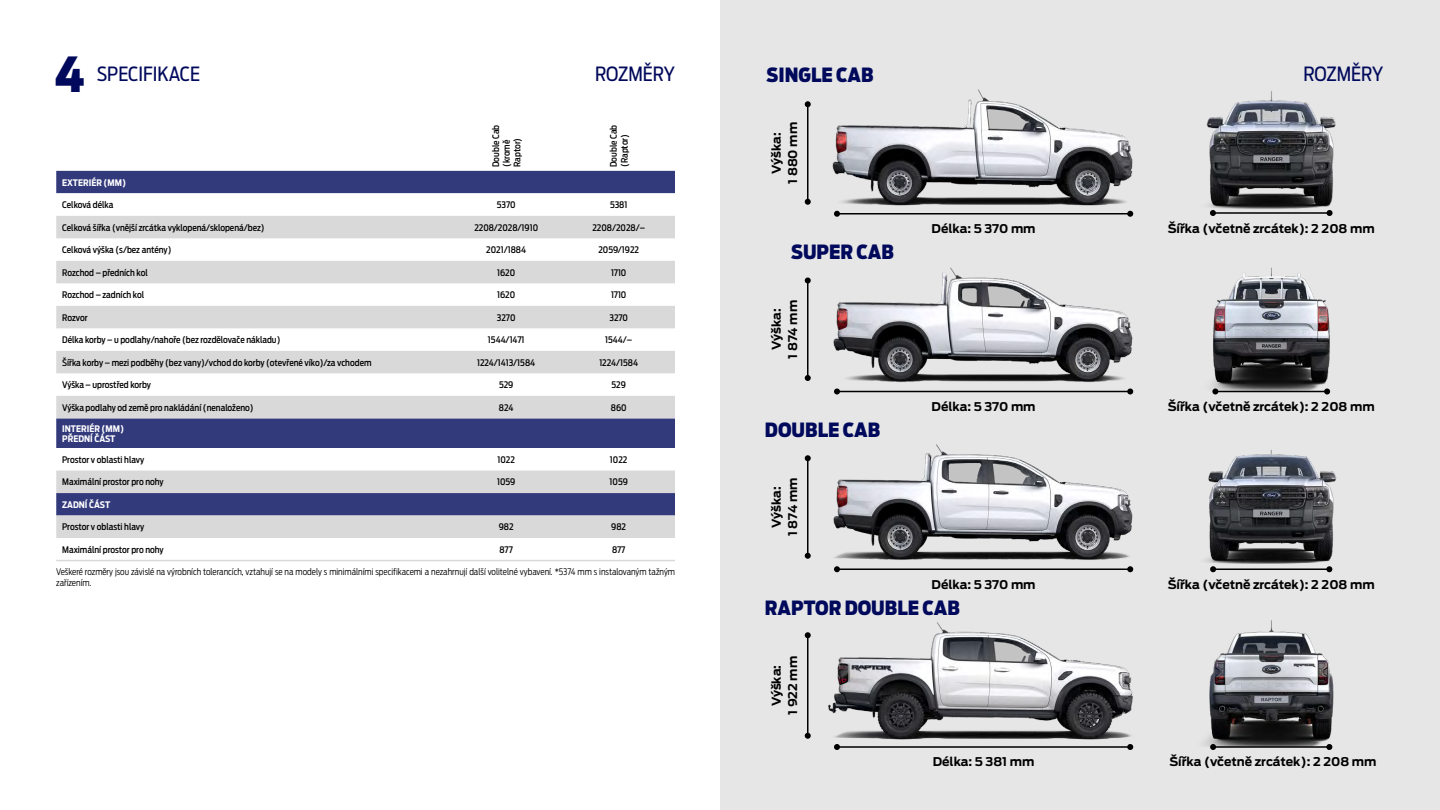
<style>
.page{position:relative;width:1440px;height:810px;background:#fff}
.page>*{position:absolute;margin:0;border:0;box-sizing:border-box;transform-origin:0 0}
.t1{font:900 48px "Ford Antenna Cond";color:#00095b}
.t2{font:900 19.5px "Ford Antenna Cond";color:#00095b}
.t3{font:19.5px "Ford Antenna Cond";color:#00095b}
.t4{font:700 12px/16.5px "Ford Antenna";color:#000;text-align:center}
.t5{font:500 9px/10.8px "Ford Antenna Cond";color:#000}
.t6{font:300 9px/10.5px "Ford Antenna Cond";color:#000}
.t7{font:700 9px/10.5px "Ford Antenna Cond";color:#fff}
</style>
<div class="page">
<div style="left:720px;top:0;width:720px;height:810px;background:#e6e6e6"></div>
<img style="left:1205px;top:450px;width:132px;height:119px">
<img style="left:1204px;top:620px;width:130px;height:127px">
<img style="left:1211px;top:267px;width:120px;height:125px">
<img style="left:804px;top:267px;width:330px;height:125px">
<img style="left:804px;top:444px;width:330px;height:125px">
<img style="left:804px;top:622px;width:330px;height:125px">
<img style="left:832px;top:89px;width:302px;height:125px">
<img style="left:1206px;top:90px;width:130px;height:122px">
<div style="left:56px;top:171px;width:619px;height:22px;background:#333a7c"></div>
<svg style="left:56px;top:216px;width:619px;height:322px;fill:#d9d9d9"></svg>
<hr style="left:56px;top:560px;width:394px;height:1px;background:#d9d9d9">
<hr style="left:450px;top:560px;width:112px;height:1px;background:#d9d9d9">
<hr style="left:562px;top:560px;width:113px;height:1px;background:#d9d9d9">
<hr style="left:1213px;top:746px;width:116px;height:2px;background:#000">
<svg style="left:1210px;top:744px;width:6px;height:6px"></svg>
<svg style="left:1326px;top:744px;width:6px;height:6px"></svg>
<hr style="left:1213px;top:568px;width:116px;height:2px;background:#000">
<svg style="left:1210px;top:566px;width:6px;height:6px"></svg>
<svg style="left:1326px;top:566px;width:6px;height:6px"></svg>
<hr style="left:1213px;top:212px;width:117px;height:2px;background:#000">
<svg style="left:1210px;top:210px;width:6px;height:6px"></svg>
<svg style="left:1327px;top:210px;width:6px;height:6px"></svg>
<hr style="left:1215px;top:391px;width:112px;height:1px;background:#000">
<svg style="left:1212px;top:388px;width:6px;height:6px"></svg>
<svg style="left:1324px;top:388px;width:6px;height:6px"></svg>
<hr style="left:837px;top:568px;width:293px;height:2px;background:#000">
<svg style="left:834px;top:566px;width:6px;height:6px"></svg>
<svg style="left:1127px;top:566px;width:6px;height:6px"></svg>
<hr style="left:807px;top:458px;width:1px;height:98px;background:#000">
<svg style="left:805px;top:455px;width:6px;height:6px"></svg>
<svg style="left:805px;top:553px;width:6px;height:6px"></svg>
<hr style="left:837px;top:746px;width:293px;height:2px;background:#000">
<svg style="left:834px;top:744px;width:6px;height:6px"></svg>
<svg style="left:1127px;top:744px;width:6px;height:6px"></svg>
<hr style="left:807px;top:635px;width:1px;height:101px;background:#000">
<svg style="left:805px;top:632px;width:6px;height:6px"></svg>
<svg style="left:805px;top:733px;width:6px;height:6px"></svg>
<hr style="left:807px;top:280px;width:1px;height:98px;background:#000">
<svg style="left:805px;top:278px;width:6px;height:6px"></svg>
<svg style="left:805px;top:375px;width:6px;height:6px"></svg>
<hr style="left:837px;top:213px;width:293px;height:1px;background:#000">
<svg style="left:834px;top:211px;width:6px;height:6px"></svg>
<svg style="left:1127px;top:211px;width:6px;height:6px"></svg>
<hr style="left:837px;top:391px;width:293px;height:1px;background:#000">
<svg style="left:834px;top:388px;width:6px;height:6px"></svg>
<svg style="left:1127px;top:388px;width:6px;height:6px"></svg>
<hr style="left:807px;top:104px;width:1px;height:98px;background:#000">
<svg style="left:805px;top:101px;width:6px;height:6px"></svg>
<svg style="left:805px;top:199px;width:6px;height:6px"></svg>
<h1 class="t1" style="left:55px;top:30px;width:31px">4</h1>
<h2 class="t3" style="left:595px;top:58px;width:81px">ROZMĚRY</h2>
<p class="t5" style="left:489px;top:167px;width:44px;rotate:-90deg">Double Cab (kromě<br>Raptor)</p>
<p class="t5" style="left:607px;top:167px;width:44px;rotate:-90deg">Double Cab (Raptor)</p>
<p class="t7" style="left:62px;top:176px;width:65px">EXTERIÉR (MM)</p>
<p class="t5" style="left:62px;top:198px;width:53px">Celková délka</p>
<p class="t5" style="left:497px;top:198px;width:20px">5370</p>
<p class="t5" style="left:610px;top:198px;width:19px">5381</p>
<p class="t5" style="left:62px;top:221px;width:204px">Celková šířka (vnější zrcátka vyklopená/sklopená/bez)</p>
<p class="t5" style="left:474px;top:221px;width:65px">2208/2028/1910</p>
<p class="t5" style="left:592px;top:221px;width:54px">2208/2028/–</p>
<p class="t5" style="left:62px;top:243px;width:111px">Celková výška (s/bez antény)</p>
<p class="t5" style="left:486px;top:243px;width:41px">2021/1884</p>
<p class="t5" style="left:598px;top:243px;width:42px">2059/1922</p>
<p class="t5" style="left:62px;top:266px;width:87px">Rozchod – předních kol</p>
<p class="t5" style="left:497px;top:266px;width:20px">1620</p>
<p class="t5" style="left:611px;top:266px;width:17px">1710</p>
<p class="t5" style="left:62px;top:288px;width:83px">Rozchod – zadních kol</p>
<p class="t5" style="left:497px;top:288px;width:20px">1620</p>
<p class="t5" style="left:611px;top:288px;width:17px">1710</p>
<p class="t5" style="left:62px;top:311px;width:27px">Rozvor</p>
<p class="t5" style="left:497px;top:311px;width:20px">3270</p>
<p class="t5" style="left:609px;top:311px;width:20px">3270</p>
<p class="t5" style="left:62px;top:333px;width:220px">Délka korby – u podlahy/nahoře (bez rozdělovače nákladu)</p>
<p class="t5" style="left:488px;top:333px;width:38px">1544/1471</p>
<p class="t5" style="left:605px;top:333px;width:29px">1544/–</p>
<p class="t5" style="left:62px;top:356px;width:311px">Šířka korby – mezi podběhy (bez vany)/vchod do korby (otevřené víko)/za vchodem</p>
<p class="t5" style="left:477px;top:356px;width:60px">1224/1413/1584</p>
<p class="t5" style="left:599px;top:356px;width:40px">1224/1584</p>
<p class="t5" style="left:62px;top:378px;width:90px">Výška – uprostřed korby</p>
<p class="t5" style="left:499px;top:378px;width:16px">529</p>
<p class="t5" style="left:612px;top:378px;width:16px">529</p>
<p class="t5" style="left:62px;top:401px;width:193px">Výška podlahy od země pro nakládání (nenaloženo)</p>
<p class="t5" style="left:499px;top:401px;width:16px">824</p>
<p class="t5" style="left:611px;top:401px;width:17px">860</p>
<p class="t7" style="left:62px;top:422px;width:63px">INTERIÉR (MM)<br>PŘEDNÍ ČÁST</p>
<p class="t5" style="left:62px;top:453px;width:84px">Prostor v oblasti hlavy</p>
<p class="t5" style="left:497px;top:453px;width:19px">1022</p>
<p class="t5" style="left:610px;top:453px;width:19px">1022</p>
<p class="t5" style="left:62px;top:476px;width:103px">Maximální prostor pro nohy</p>
<p class="t5" style="left:497px;top:476px;width:20px">1059</p>
<p class="t5" style="left:610px;top:476px;width:20px">1059</p>
<p class="t7" style="left:62px;top:498px;width:50px">ZADNÍ ČÁST</p>
<p class="t5" style="left:62px;top:521px;width:84px">Prostor v oblasti hlavy</p>
<p class="t5" style="left:499px;top:521px;width:16px">982</p>
<p class="t5" style="left:611px;top:521px;width:16px">982</p>
<p class="t5" style="left:62px;top:543px;width:103px">Maximální prostor pro nohy</p>
<p class="t5" style="left:500px;top:543px;width:15px">877</p>
<p class="t5" style="left:612px;top:543px;width:15px">877</p>
<p class="t6" style="left:56px;top:566px;width:620px">Veškeré rozměry jsou závislé na výrobních tolerancích, vztahují se na modely s minimálními specifikacemi a nezahrnují další volitelné vybavení. *5374 mm s instalovaným tažným zařízením.</p>
<h2 class="t3" style="left:97px;top:58px;width:105px">SPECIFIKACE</h2>
<h2 class="t3" style="left:1303px;top:58px;width:81px">ROZMĚRY</h2>
<h2 class="t2" style="left:767px;top:56px;width:109px">SINGLE CAB</h2>
<h3 class="t4" style="left:767px;top:184px;width:63px;rotate:-90deg">Výška:<br>1 880 mm</h3>
<h3 class="t4" style="left:1168px;top:219px;width:208px">Šířka (včetně zrcátek): 2 208 mm</h3>
<h3 class="t4" style="left:932px;top:219px;width:106px">Délka: 5 370 mm</h3>
<h2 class="t2" style="left:791px;top:234px;width:104px">SUPER CAB</h2>
<h3 class="t4" style="left:767px;top:359px;width:60px;rotate:-90deg">Výška:<br>1 874 mm</h3>
<h3 class="t4" style="left:1168px;top:397px;width:208px">Šířka (včetně zrcátek): 2 208 mm</h3>
<h3 class="t4" style="left:932px;top:397px;width:106px">Délka: 5 370 mm</h3>
<h2 class="t2" style="left:765px;top:412px;width:117px">DOUBLE CAB</h2>
<h3 class="t4" style="left:767px;top:536px;width:60px;rotate:-90deg">Výška:<br>1 874 mm</h3>
<h3 class="t4" style="left:1168px;top:575px;width:208px">Šířka (včetně zrcátek): 2 208 mm</h3>
<h3 class="t4" style="left:932px;top:575px;width:106px">Délka: 5 370 mm</h3>
<h2 class="t2" style="left:765px;top:590px;width:197px">RAPTOR DOUBLE CAB</h2>
<h3 class="t4" style="left:767px;top:715px;width:60px;rotate:-90deg">Výška:<br>1 922 mm</h3>
<h3 class="t4" style="left:933px;top:752px;width:103px">Délka: 5 381 mm</h3>
<h3 class="t4" style="left:1169px;top:752px;width:208px">Šířka (včetně zrcátek): 2 208 mm</h3>
</div>
